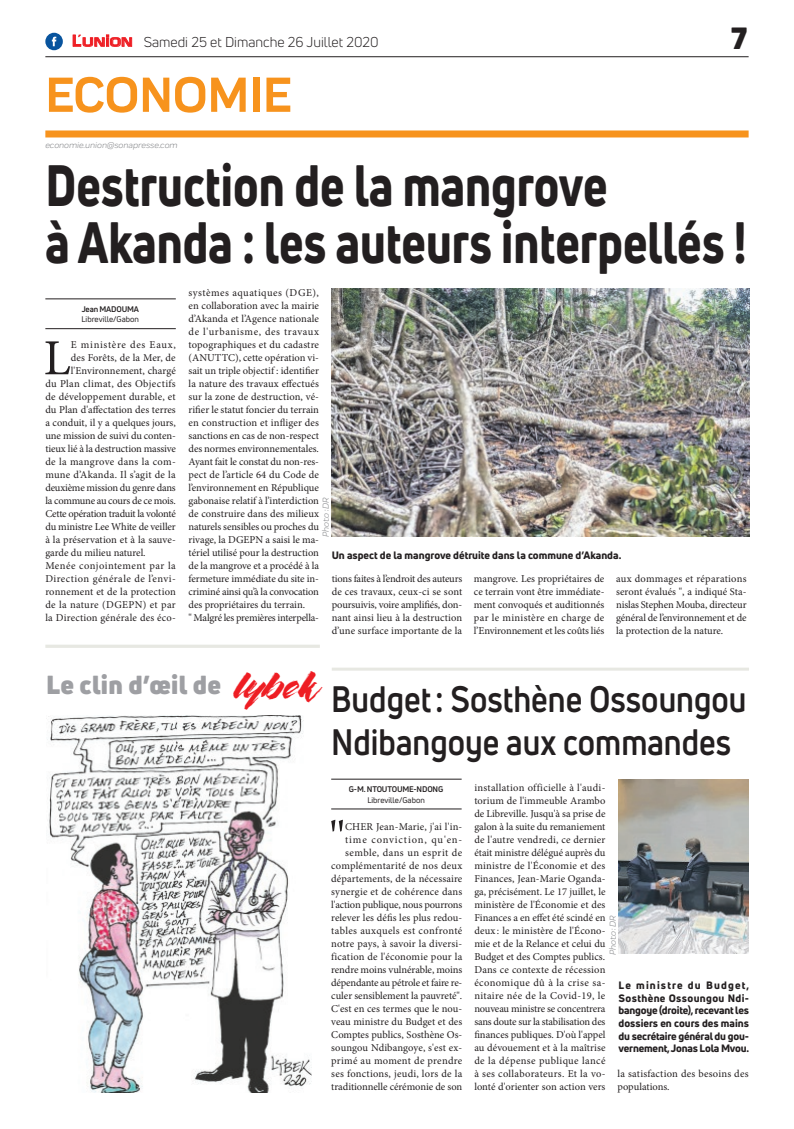
<style>
.page{position:relative;width:794px;height:1129px;background:#fff}
.page>*{position:absolute;margin:0;border:0;box-sizing:border-box;transform-origin:0 0}
.t1{font:800 57px/57px "Uni Neue";color:#231f20;scale:.81 1}
.t2{font:700 51px "Praktika";color:#f7931d}
.t3{font:50.5px "Minion Pro";color:#231f20}
.t4{font:700 36px/43.2px "Uni Neue";color:#231f20;scale:.88 1}
.t5{font:900 30px "Uni Neue";color:#231f20}
.t6{font:900 25.6px "Uni Neue";letter-spacing:.01em;color:#9e9fa3}
.t7{font:14px "Uni Neue";color:#231f20}
.t8{font:10.5px/13px "Minion Pro";letter-spacing:.005em;color:#231f20;text-align:justify}
.t9{font:800 10.5px/12.6px "Uni Neue";letter-spacing:-.01em;color:#231f20;text-align:justify}
.t10{font:10.5px "Minion Pro";letter-spacing:-.025em;color:#231f20}
.t11{font:10.5px "Minion Pro";letter-spacing:.04em;color:#231f20}
.t12{font:10.5px "Minion Pro";letter-spacing:.035em;color:#231f20}
.t13{font:10.5px "Minion Pro";letter-spacing:.025em;color:#231f20}
.t14{font:10.5px "Minion Pro";letter-spacing:-.02em;color:#231f20}
.t15{font:10.5px "Minion Pro";letter-spacing:.065em;color:#231f20}
.t16{font:italic 9px "Praktika";color:#818386}
.t17{font:8px "Uni Neue";color:#231f20}
.t18{font:700 8px "Uni Neue";letter-spacing:-.02em;color:#231f20}
.s1{font-family:"Eurostile";font-weight:600;font-size:15px;color:#ee1d23}
.s2{font-family:"Eurostile";font-weight:600;font-size:11.4px;color:#ee1d23}
.s3{font-family:"The Flower City";font-weight:400;font-size:40.3px;color:#ee1d23}
</style>
<div class="page">
<div style="left:45px;top:130px;width:703px;height:7px;background:#f7931d"></div>
<hr style="left:45px;top:56px;width:703px;height:1px;background:#231f20">
<svg style="left:72px;top:34px;width:60px;height:13px"></svg>
<div style="left:45px;top:33px;width:18px;height:17px;background:#08549e;border-radius:50%"></div>
<svg style="left:52px;top:37px;width:4px;height:9px"></svg>
<hr style="left:45px;top:644px;width:275px;height:3px;background:#e7e8e2">
<img style="left:47px;top:715px;width:265px;height:376px">
<hr style="left:331px;top:808px;width:130px;height:1px;background:#231f20">
<hr style="left:331px;top:778px;width:130px;height:1px;background:#231f20">
<img style="left:618px;top:779px;width:130px;height:173px">
<hr style="left:45px;top:328px;width:131px;height:1px;background:#231f20">
<hr style="left:45px;top:298px;width:131px;height:1px;background:#231f20">
<img style="left:332px;top:288px;width:417px;height:248px">
<hr style="left:332px;top:667px;width:417px;height:3px;background:#e7e8e2">
<h3 class="t7" style="left:72px;top:33px;width:308px"><span class="s1">L</span><span class="s2">UNION</span> Samedi 25 et Dimanche 26 Juillet 2020</h3>
<h2 class="t2" style="left:45px;top:54px;width:248px">ECONOMIE</h2>
<p class="t16" style="left:45px;top:139px;width:134px">economie.union@sonapresse.com</p>
<h3 class="t5" style="left:731px;top:17px;width:18px">7</h3>
<h1 class="t1" style="left:45px;top:156px;width:867px">Destruction de la mangrove<br>à Akanda : les auteurs interpellés !</h1>
<p class="t18" style="left:82px;top:304px;width:59px">Jean MADOUMA</p>
<p class="t17" style="left:82px;top:314px;width:59px">Libreville/Gabon</p>
<p class="t8" style="left:189px;top:286px;width:132px;text-align:left">systèmes aquatiques (DGE), en collaboration avec la mairie d’Akanda et l’Agence nationale de l'urbanisme, des travaux topographiques et du cadastre (ANUTTC), cette opération vi&shy;sait un triple objectif : identifier la nature des travaux effectués sur la zone de destruction, vé&shy;rifier le statut foncier du terrain en construction et infliger des sanctions en cas de non-respect des normes environnementales.<br>Ayant fait le constat du non-res&shy;pect de l’article 64 du Code de l’environnement en République gabonaise relatif à l’interdiction de construire dans des milieux naturels sensibles ou proches du rivage, la DGEPN a saisi le ma&shy;tériel utilisé pour la destruction de la mangrove et a procédé à la fermeture immédiate du site in&shy;criminé ainsi qu’à la convocation des propriétaires du terrain.<br>" Malgré les premières interpella-</p>
<h3 class="t3" style="left:44px;top:324px;width:29px">L</h3>
<p class="t15" style="left:71px;top:338px;width:107px">E ministère des Eaux,</p>
<p class="t8" style="left:71px;top:351px;width:107px">des Forêts, de la Mer, de</p>
<p class="t8" style="left:71px;top:364px;width:107px">l'Environnement, chargé</p>
<p class="t12" style="left:45px;top:377px;width:132px">du Plan climat, des Objectifs</p>
<p class="t8" style="left:45px;top:390px;width:132px">de développement durable, et</p>
<p class="t8" style="left:45px;top:403px;width:132px">du Plan d'affectation des terres</p>
<p class="t8" style="left:45px;top:416px;width:132px">a conduit, il y a quelques jours,</p>
<p class="t8" style="left:45px;top:429px;width:132px">une mission de suivi du conten-</p>
<p class="t8" style="left:45px;top:442px;width:132px">tieux lié à la destruction massive</p>
<p class="t13" style="left:45px;top:455px;width:132px">de la mangrove dans la com-</p>
<p class="t13" style="left:45px;top:468px;width:132px">mune d’Akanda. Il s’agit de la</p>
<p class="t14" style="left:45px;top:481px;width:132px">deuxième mission du genre dans</p>
<p class="t10" style="left:45px;top:494px;width:132px">la commune au cours de ce mois.</p>
<p class="t10" style="left:45px;top:507px;width:132px">Cette opération traduit la volonté</p>
<p class="t8" style="left:45px;top:520px;width:132px">du ministre Lee White de veiller</p>
<p class="t8" style="left:45px;top:533px;width:132px">à la préservation et à la sauve-</p>
<p class="t8" style="left:45px;top:546px;width:102px">garde du milieu naturel.</p>
<p class="t11" style="left:45px;top:559px;width:132px">Menée conjointement par la</p>
<p class="t11" style="left:45px;top:572px;width:132px">Direction générale de l’envi-</p>
<p class="t8" style="left:45px;top:585px;width:132px">ronnement et de la protection</p>
<p class="t12" style="left:45px;top:598px;width:132px">de la nature (DGEPN) et par</p>
<p class="t8" style="left:45px;top:611px;width:132px">la Direction générale des éco-</p>
<p class="t16" style="left:319px;top:536px;width:41px;rotate:-90deg">Photo : DR</p>
<p class="t9" style="left:332px;top:548px;width:291px">Un aspect de la mangrove détruite dans la commune d’Akanda.</p>
<p class="t8" style="left:332px;top:572px;width:132px">tions faites à l’endroit des auteurs de ces travaux, ceux-ci se sont poursuivis, voire amplifiés, don&shy;nant ainsi lieu à la destruction d’une surface importante de la</p>
<p class="t8" style="left:474px;top:572px;width:132px">mangrove. Les propriétaires de ce terrain vont être immédiate&shy;ment convoqués et auditionnés par le ministère en charge de l’Environnement et les coûts liés</p>
<p class="t8" style="left:616px;top:572px;width:132px">aux dommages et réparations seront évalués ", a indiqué Sta&shy;nislas Stephen Mouba, directeur général de l’environnement et de la protection de la nature.</p>
<h3 class="t6" style="left:46px;top:667px;width:271px">Le clin d’œil de <span class="s3">lybek</span></h3>
<h3 class="t4" style="left:331px;top:677px;width:473px">Budget: Sosthène Ossoungou<br>Ndibangoye aux commandes</h3>
<p class="t18" style="left:349px;top:784px;width:96px">G-M. NTOUTOUME-NDONG</p>
<p class="t17" style="left:367px;top:794px;width:59px">Libreville/Gabon</p>
<p class="t8" style="left:474px;top:780px;width:133px">installation officielle à l'audi&shy;torium de l'immeuble Arambo de Libreville. Jusqu'à sa prise de galon à la suite du remaniement de l'autre vendredi, ce dernier était ministre délégué auprès du ministre de l'Économie et des Finances, Jean-Marie Oganda&shy;ga, précisément. Le 17 juillet, le ministère de l'Économie et des Finances a en effet été scindé en deux : le ministère de l'Écono&shy;mie et de la Relance et celui du Budget et des Comptes publics.<br>Dans ce contexte de récession économique dû à la crise sa&shy;nitaire née de la Covid-19, le nouveau ministre se concentrera sans doute sur la stabilisation des finances publiques. D'où l'appel au dévouement et à la maîtrise de la dépense publique lancé à ses collaborateurs. Et la vo&shy;lonté d'orienter son action vers</p>
<h3 class="t3" style="left:329px;top:805px;width:18px">"</h3>
<p class="t8" style="left:331px;top:819px;width:133px;text-align:right">CHER Jean-Marie, j'ai l'in&shy;time conviction, qu'en&shy;semble, dans un esprit de complémentarité de nos deux départements, de la nécessaire synergie et de cohérence dans l'action publique, nous pourrons relever les défis les plus redou&shy;tables auxquels est confronté notre pays, à savoir la diversi&shy;fication de l'économie pour la rendre moins vulnérable, moins dépendante au pétrole et faire re&shy;culer sensiblement la pauvreté".<br>C'est en ces termes que le nou&shy;veau ministre du Budget et des<br>Comptes publics, Sosthène Os&shy;soungou Ndibangoye, s'est ex&shy;primé au moment de prendre ses fonctions, jeudi, lors de la traditionnelle cérémonie de son</p>
<p class="t16" style="left:606px;top:954px;width:41px;rotate:-90deg">Photo : DR</p>
<p class="t9" style="left:618px;top:978px;width:132px">Le ministre du Budget, Sosthène Ossoungou Ndi&shy;bangoye (droite), recevant les dossiers en cours des mains du secrétaire général du gou&shy;vernement, Jonas Lola Mvou.</p>
<p class="t8" style="left:617px;top:1066px;width:133px">la satisfaction des besoins des populations.</p>
</div>
